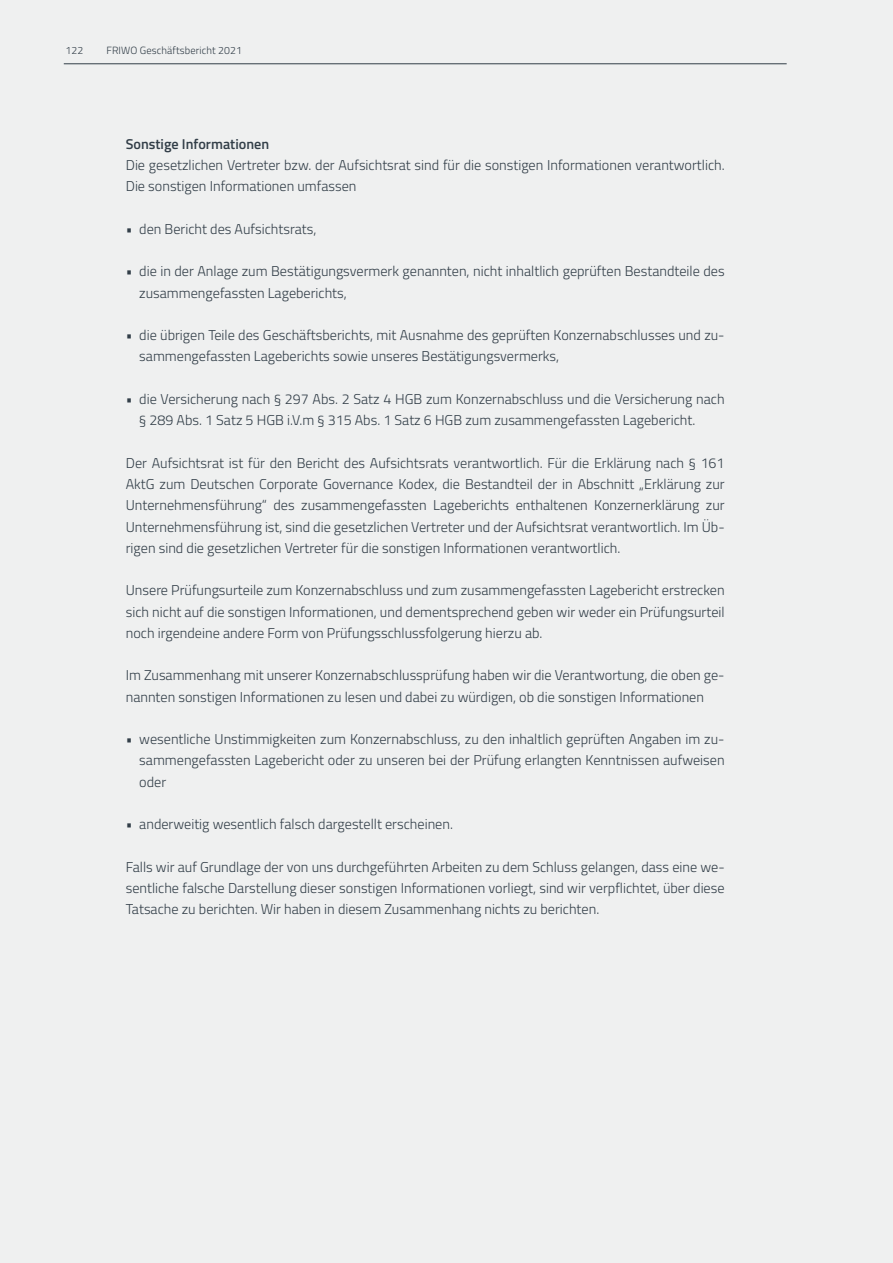
<style>
.page{position:relative;width:893px;height:1263px;background:#eff0f0}
.page>*{position:absolute;margin:0;border:0;box-sizing:border-box;transform-origin:0 0}
.t1{font:300 14.25px/21.3px "Titillium Web";color:#323e48}
.t2{font:600 14.25px "Titillium Web";color:#323e48}
.t3{font:300 10.5px "Titillium Web";letter-spacing:.01em;color:#323e48}
</style>
<div class="page">
<hr style="left:64px;top:64px;width:723px;height:1px;background:#323e48">
<p class="t3" style="left:65px;top:43px;width:19px">122</p>
<p class="t3" style="left:106px;top:43px;width:137px">FRIWO Geschäftsbericht 2021</p>
<p class="t2" style="left:126px;top:133px;width:145px">Sonstige Informationen</p>
<p class="t1" style="left:126px;top:154px;width:600px">Die gesetzlichen Vertreter bzw. der Aufsichtsrat sind für die sonstigen Informationen verantwortlich.<br>Die sonstigen Informationen umfassen</p>
<p class="t1" style="left:126px;top:218px;width:192px">• den Bericht des Aufsichtsrats,</p>
<p class="t1" style="left:139px;top:260px;width:587px;text-indent:-13px">• die in der Anlage zum Bestätigungsvermerk genannten, nicht inhaltlich geprüften Bestandteile des zusammengefassten Lageberichts,</p>
<p class="t1" style="left:139px;top:324px;width:587px;text-indent:-13px">• die übrigen Teile des Geschäftsberichts, mit Ausnahme des geprüften Konzernabschlusses und zu&shy;sammengefassten Lageberichts sowie unseres Bestätigungsvermerks,</p>
<p class="t1" style="left:139px;top:388px;width:587px;text-indent:-13px">• die Versicherung nach § 297 Abs. 2 Satz 4 HGB zum Konzernabschluss und die Versicherung nach § 289 Abs. 1 Satz 5 HGB i.V.m § 315 Abs. 1 Satz 6 HGB zum zusammengefassten Lagebericht.</p>
<p class="t1" style="left:126px;top:451px;width:600px;text-align:justify">Der Aufsichtsrat ist für den Bericht des Aufsichtsrats verantwortlich. Für die Erklärung nach § 161<br>AktG zum Deutschen Corporate Governance Kodex, die Bestandteil der in Abschnitt „Erklärung zur Unternehmensführung“ des zusammengefassten Lageberichts enthaltenen Konzernerklärung zur Unternehmensführung ist, sind die gesetzlichen Vertreter und der Aufsichtsrat verantwortlich. Im Üb&shy;rigen sind die gesetzlichen Vertreter für die sonstigen Informationen verantwortlich.</p>
<p class="t1" style="left:126px;top:579px;width:600px;text-align:justify">Unsere Prüfungsurteile zum Konzernabschluss und zum zusammengefassten Lagebericht erstrecken sich nicht auf die sonstigen Informationen, und dementsprechend geben wir weder ein Prüfungsurteil noch irgendeine andere Form von Prüfungsschlussfolgerung hierzu ab.</p>
<p class="t1" style="left:126px;top:664px;width:600px">Im Zusammenhang mit unserer Konzernabschlussprüfung haben wir die Verantwortung, die oben ge&shy;nannten sonstigen Informationen zu lesen und dabei zu würdigen, ob die sonstigen Informationen</p>
<p class="t1" style="left:139px;top:728px;width:587px;text-align:justify;text-indent:-13px">• wesentliche Unstimmigkeiten zum Konzernabschluss, zu den inhaltlich geprüften Angaben im zu&shy;sammengefassten Lagebericht oder zu unseren bei der Prüfung erlangten Kenntnissen aufweisen oder</p>
<p class="t1" style="left:126px;top:813px;width:329px">• anderweitig wesentlich falsch dargestellt erscheinen.</p>
<p class="t1" style="left:126px;top:855px;width:600px;text-align:justify">Falls wir auf Grundlage der von uns durchgeführten Arbeiten zu dem Schluss gelangen, dass eine we&shy;sentliche falsche Darstellung dieser sonstigen Informationen vorliegt, sind wir verpflichtet, über diese Tatsache zu berichten. Wir haben in diesem Zusammenhang nichts zu berichten.</p>
</div>
